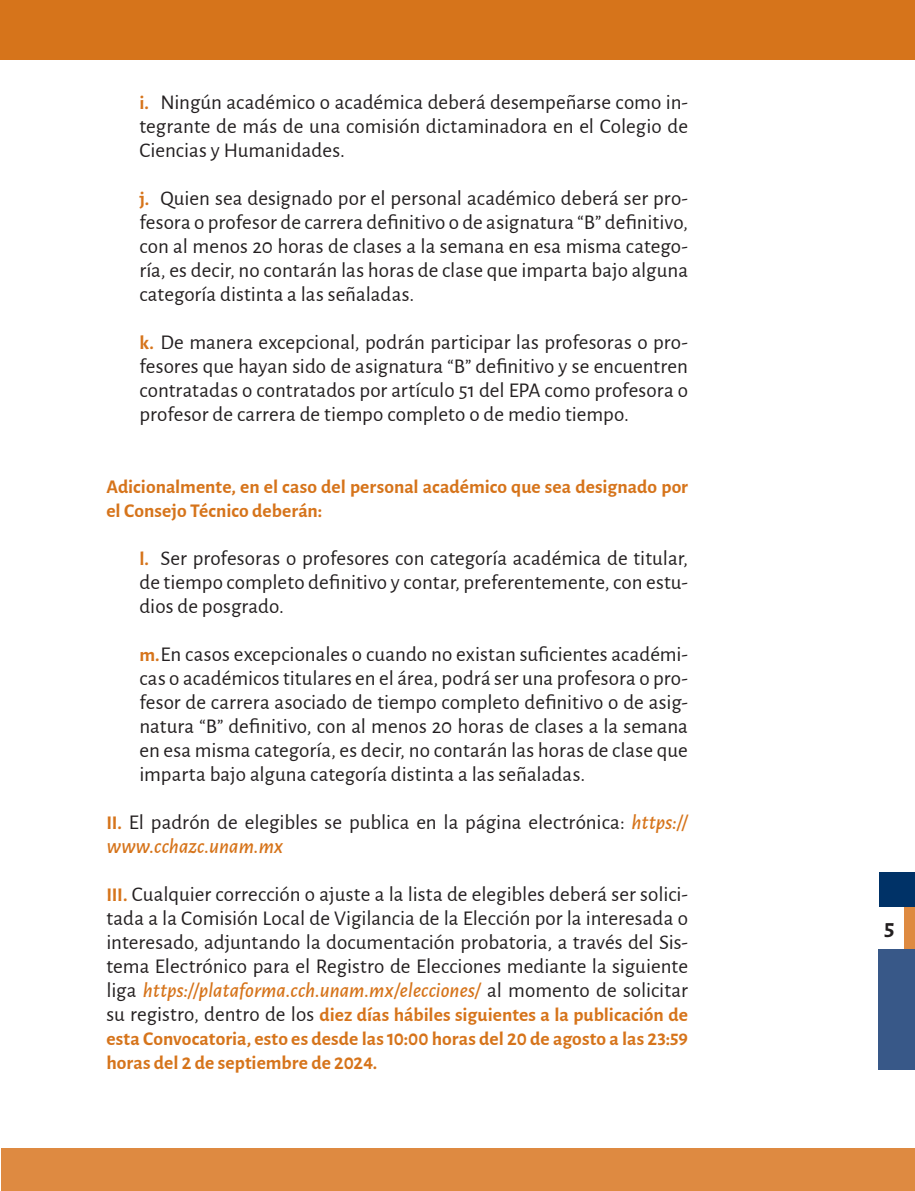
<style>
.page{position:relative;width:915px;height:1191px;background:#fff}
.page>*{position:absolute;margin:0;border:0;box-sizing:border-box;transform-origin:0 0}
.t1{font:700 24px "Alegreya Sans";color:#231f20}
.t2{font:21px/24px "Alegreya Sans";color:#231f20;text-align:justify}
.t3{font:700 19.5px/24px "Alegreya Sans";color:#d6741b}
.s1{font-weight:700;font-size:19.5px;color:#d6741b}
.s2{font-weight:500;font-style:italic;color:#d6741b}
.s3{font-weight:400;font-size:21px;color:#231f20}
</style>
<div class="page">
<div style="left:904px;top:895px;width:10px;height:56px;background:#de8a41"></div>
<div style="left:877px;top:949px;width:37px;height:120px;background:#385888"></div>
<div style="left:879px;top:872px;width:35px;height:34px;background:#003267"></div>
<div style="left:0;top:0;width:914px;height:60px;background:#d6741b"></div>
<div style="left:2px;top:1147px;width:912px;height:44px;background:#de8a41"></div>
<p class="t2" style="left:139px;top:89px;width:550px"><span class="s1">i.</span> Ningún académico o académica deberá desempeñarse como in&shy;tegrante de más de una comisión dictaminadora en el Colegio de Ciencias y Humanidades.</p>
<p class="t2" style="left:139px;top:185px;width:550px"><span class="s1">j.</span> Quien sea designado por el personal académico deberá ser pro&shy;fesora o profesor de carrera definitivo o de asignatura “B” definitivo, con al menos 20 horas de clases a la semana en esa misma catego&shy;ría, es decir, no contarán las horas de clase que imparta bajo alguna categoría distinta a las señaladas.</p>
<p class="t2" style="left:139px;top:329px;width:550px"><span class="s1">k.</span> De manera excepcional, podrán participar las profesoras o pro&shy;fesores que hayan sido de asignatura “B” definitivo y se encuentren contratadas o contratados por artículo 51 del EPA como profesora o profesor de carrera de tiempo completo o de medio tiempo.</p>
<p class="t3" style="left:106px;top:473px;width:583px">Adicionalmente, en el caso del personal académico que sea designado por el Consejo Técnico deberán:</p>
<p class="t2" style="left:139px;top:545px;width:550px"><span class="s1">l.</span> Ser profesoras o profesores con categoría académica de titular, de tiempo completo definitivo y contar, preferentemente, con estu&shy;dios de posgrado.</p>
<p class="t2" style="left:139px;top:641px;width:550px"><span class="s1">m.</span>En casos excepcionales o cuando no existan suficientes académi&shy;cas o académicos titulares en el área, podrá ser una profesora o pro&shy;fesor de carrera asociado de tiempo completo definitivo o de asig&shy;natura “B” definitivo, con al menos 20 horas de clases a la semana en esa misma categoría, es decir, no contarán las horas de clase que imparta bajo alguna categoría distinta a las señaladas.</p>
<p class="t2" style="left:106px;top:809px;width:583px"><span class="s1">II.</span> El padrón de elegibles se publica en la página electrónica: <span class="s2">https:// www.cchazc.unam.mx</span></p>
<p class="t2" style="left:106px;top:881px;width:583px"><span class="s1">III.</span> Cualquier corrección o ajuste a la lista de elegibles deberá ser solici&shy;tada a la Comisión Local de Vigilancia de la Elección por la interesada o interesado, adjuntando la documentación probatoria, a través del Sis&shy;tema Electrónico para el Registro de Elecciones mediante la siguiente liga <span class="s2">https://plataforma.cch.unam.mx/elecciones/</span> al momento de solicitar</p>
<p class="t3" style="left:106px;top:1001px;width:583px;text-align:justify"><span class="s3">su registro, dentro de los</span> diez días hábiles siguientes a la publicación de esta Convocatoria, esto es desde las 10:00 horas del 20 de agosto a las 23:59 horas del 2 de septiembre de 2024.</p>
<p class="t1" style="left:883px;top:912px;width:12px">5</p>
</div>
